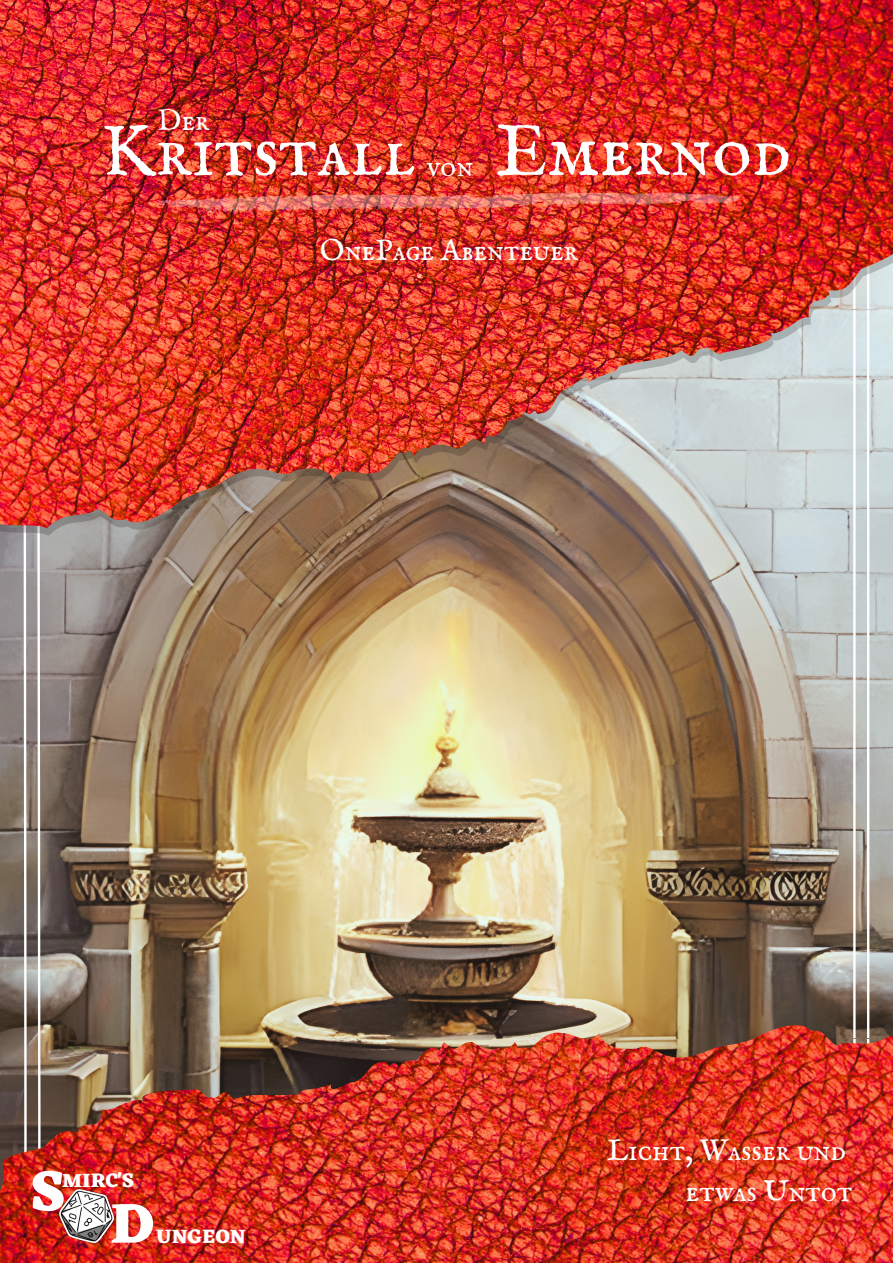
<style>
.page{position:relative;width:893px;height:1264px;background:#fff}
.page>*{position:absolute;margin:0;border:0;box-sizing:border-box;transform-origin:0 0}
.t1{font:75px "IM FELL English SC";color:#fff}
.t2{font:800 57.3px "Eczar";color:#fff}
.t3{font:30px "IM FELL English SC";color:#fff}
.t4{font:800 20.1px "Eczar";color:#fff}
</style>
<div class="page">
<img style="left:0;top:536px;width:892px;height:481px">
<img style="left:23px;top:536px;width:846px;height:481px">
<img style="left:0;top:0;width:892px;height:528px">
<img style="left:156px;top:191px;width:553px;height:22px">
<img style="left:0;top:1017px;width:892px;height:245px">
<img style="left:58px;top:1187px;width:56px;height:56px">
<p class="t3" style="left:157px;top:103px;width:54px">Der</p>
<p class="t1" style="left:101px;top:107px;width:691px">Kritstall Emernod</p>
<p class="t3" style="left:427px;top:149px;width:48px">von</p>
<p class="t3" style="left:320px;top:233px;width:260px">OnePage Abenteuer</p>
<p class="t2" style="left:30px;top:1156px;width:37px">S</p>
<p class="t4" style="left:62px;top:1167px;width:74px">MIRC'S</p>
<p class="t2" style="left:110px;top:1189px;width:45px">D</p>
<p class="t4" style="left:156px;top:1223px;width:91px">UNGEON</p>
<p class="t3" style="left:607px;top:1132px;width:240px">Licht, Wasser und</p>
<p class="t3" style="left:685px;top:1174px;width:168px">etwas Untot</p>
</div>
